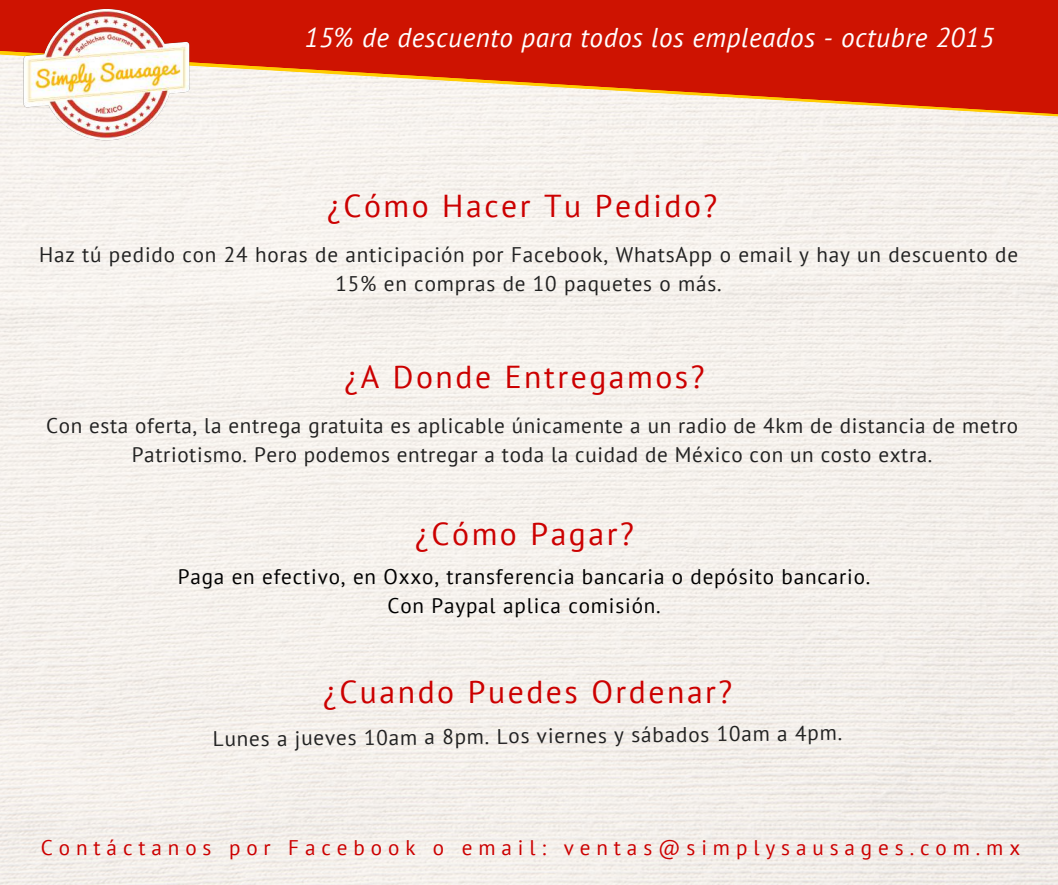
<style>
.page{position:relative;width:1058px;height:885px;background:#fff}
.page>*{position:absolute;margin:0;border:0;box-sizing:border-box;transform-origin:0 0}
.t1{font:31.65px "PT Sans";letter-spacing:.08em;color:#c00}
.t2{font:italic 27.15px "PT Sans";letter-spacing:.02em;color:#fff}
.t3{font:21.15px/29.2px "PT Sans";letter-spacing:.03em;color:#222;text-align:center}
.t4{font:21.15px/29.2px "PT Sans";letter-spacing:.04em;color:#000;text-align:center}
.t5{font:21.15px "PT Sans";letter-spacing:.28em;color:#c00}
</style>
<div class="page">
<svg style="left:0;top:0;width:1058px;height:115px;background:#d74733"></svg>
<img style="left:20px;top:0;width:172px;height:160px">
<p class="t2" style="left:304px;top:20px;width:691px">15% de descuento para todos los empleados - octubre 2015</p>
<h1 class="t1" style="left:327px;top:185px;width:392px">¿Cómo Hacer Tu Pedido?</h1>
<p class="t3" style="left:39px;top:239px;width:980px">Haz tú pedido con 24 horas de anticipación por Facebook, WhatsApp o email y hay un descuento de<br>15% en compras de 10 paquetes o más.</p>
<h1 class="t1" style="left:344px;top:356px;width:362px">¿A Donde Entregamos?</h1>
<p class="t3" style="left:46px;top:410px;width:973px">Con esta oferta, la entrega gratuita es aplicable únicamente a un radio de 4km de distancia de metro<br>Patriotismo. Pero podemos entregar a toda la cuidad de México con un costo extra.</p>
<h1 class="t1" style="left:415px;top:513px;width:220px">¿Cómo Pagar?</h1>
<p class="t4" style="left:178px;top:561px;width:694px">Paga en efectivo, en Oxxo, transferencia bancaria o depósito bancario.<br>Con Paypal aplica comisión.</p>
<h1 class="t1" style="left:323px;top:671px;width:411px">¿Cuando Puedes Ordenar?</h1>
<p class="t3" style="left:212px;top:726px;width:630px;rotate:-1deg">Lunes a jueves 10am a 8pm. Los viernes y sábados 10am a 4pm.</p>
<p class="t5" style="left:41px;top:833px;width:980px">Contáctanos por Facebook o email: ventas@simplysausages.com.mx</p>
</div>
